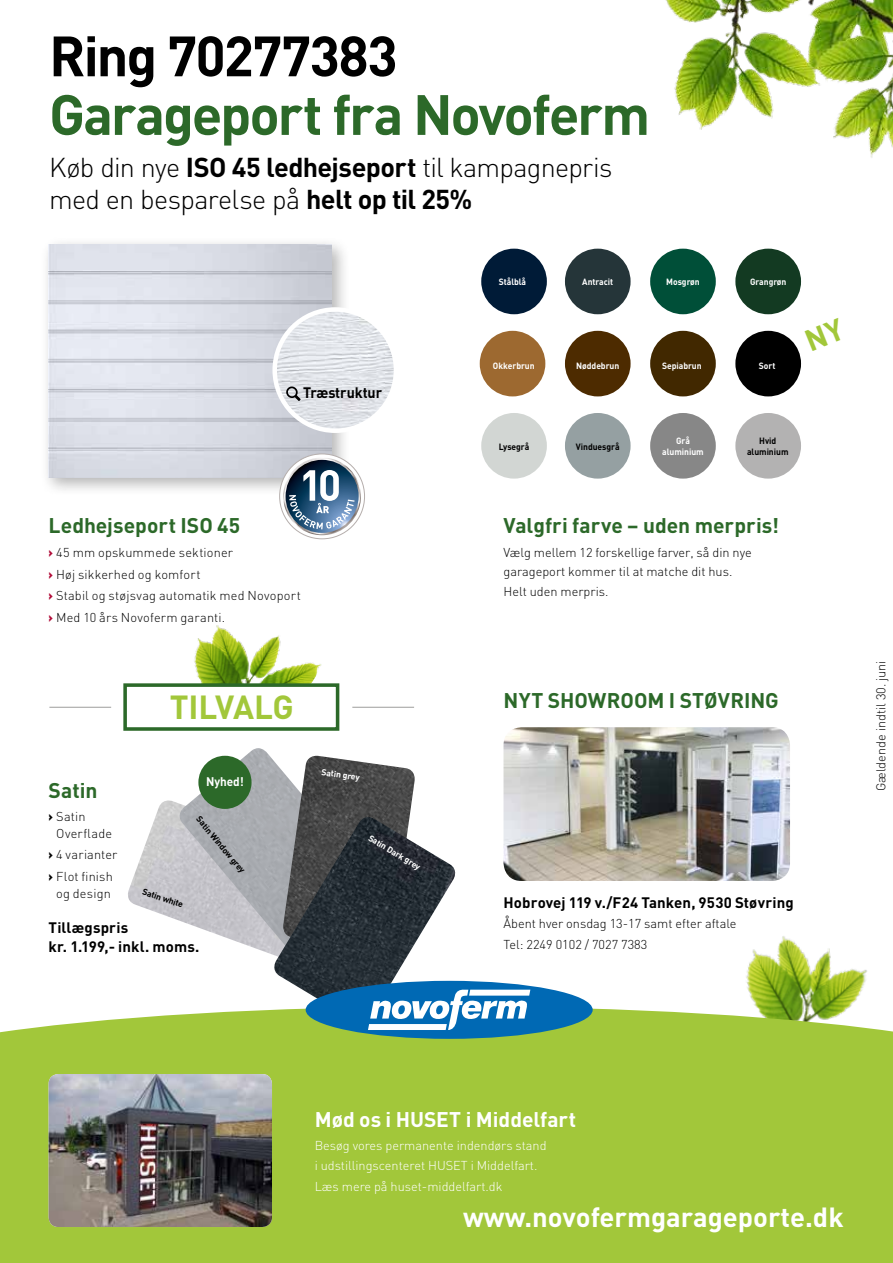
<style>
.page{position:relative;width:893px;height:1263px;background:#fff}
.page>*{position:absolute;margin:0;border:0;box-sizing:border-box;transform-origin:0 0}
.t1{font:700 55.8px "DIN";letter-spacing:-.04em;color:#2c6929}
.t2{font:700 55.8px "DIN";letter-spacing:-.035em;color:#000}
.t3{font:700 33px "DIN";letter-spacing:-.015em;color:#a2c73a}
.t4{font:700 27.45px "DIN";color:#fff}
.t5{font:300 27px/32.4px "DIN";letter-spacing:-.025em;color:#000}
.t6{font:700 21px "DIN";color:#2c6929}
.t7{font:700 21px "DIN";color:#fff}
.t8{font:700 15px/19.5px "DIN";letter-spacing:.005em;color:#000}
.t9{font:700 15px "DIN";letter-spacing:.005em;color:#000;scale:.95 1}
.t10{font:300 12.75px/21.6px "DIN";color:#000}
.t11{font:300 12.75px/19.5px "DIN";color:#fff}
.t12{font:700 12.45px "DIN";letter-spacing:-.005em;color:#fff;scale:.95 1}
.t13{font:700 9px/10.8px "DIN";letter-spacing:-.005em;color:#fff;text-align:center;scale:.95 1}
.t14{font:700 9px/10.8px "DIN";letter-spacing:-.005em;color:#000;text-align:center;scale:.95 1}
.t15{font:700 8.7px "DIN Pro";color:#000}
.t16{font:700 8.7px "DIN Pro";color:#fff}
.s1{font-weight:700}
.s2{font-family:"DIN Black Alternate";font-weight:400;color:#b00835}
.s3{font-family:"DIN Black Alternate";font-weight:400}
</style>
<div class="page">
<img style="left:128px;top:800px;width:142px;height:154px">
<img style="left:175px;top:748px;width:144px;height:205px">
<img style="left:282px;top:756px;width:133px;height:61px">
<img style="left:270px;top:817px;width:189px;height:180px">
<img style="left:666px;top:0;width:227px;height:158px">
<img style="left:746px;top:936px;width:121px;height:61px">
<div style="left:480px;top:331px;width:65px;height:65px;background:#9d6930;border-radius:50%"></div>
<div style="left:481px;top:249px;width:66px;height:65px;background:#001b37;border-radius:50%"></div>
<div style="left:481px;top:413px;width:66px;height:66px;background:#d2d6d3;border-radius:50%"></div>
<div style="left:565px;top:331px;width:66px;height:65px;background:#4d2b00;border-radius:50%"></div>
<div style="left:650px;top:249px;width:66px;height:65px;background:#004f38;border-radius:50%"></div>
<div style="left:650px;top:413px;width:66px;height:66px;background:#878787;border-radius:50%"></div>
<div style="left:650px;top:331px;width:66px;height:65px;background:#412800;border-radius:50%"></div>
<div style="left:735px;top:331px;width:66px;height:65px;background:#000;border-radius:50%"></div>
<div style="left:735px;top:249px;width:66px;height:65px;background:#133a22;border-radius:50%"></div>
<div style="left:735px;top:413px;width:66px;height:66px;background:#b3b2b2;border-radius:50%"></div>
<div style="left:565px;top:249px;width:66px;height:65px;background:#253539;border-radius:50%"></div>
<div style="left:565px;top:413px;width:66px;height:66px;background:#95a0a2;border-radius:50%"></div>
<div style="left:40px;top:236px;width:310px;height:260px;background:#000;opacity:.3"></div>
<img style="left:49px;top:245px;width:283px;height:233px">
<svg style="left:280px;top:454px;width:85px;height:85px"></svg>
<svg style="left:283px;top:457px;width:78px;height:78px"></svg>
<svg style="left:284px;top:458px;width:76px;height:76px"></svg>
<svg style="left:286px;top:460px;width:73px;height:73px"></svg>
<svg style="left:289px;top:470px;width:65px;height:59px"></svg>
<img style="left:194px;top:625px;width:128px;height:58px">
<hr style="left:49px;top:707px;width:62px;height:1px;background:#9d9d9c">
<hr style="left:352px;top:707px;width:62px;height:1px;background:#9d9d9c">
<div style="left:123px;top:683px;width:216px;height:48px;background:#fff;border:4px solid #2c6929"></div>
<img style="left:275px;top:309px;width:121px;height:122px;border-radius:61px">
<div style="left:272px;top:307px;width:126px;height:126px;border:4px solid #fff;border-radius:50%"></div>
<svg style="left:286px;top:386px;width:15px;height:15px"></svg>
<div style="left:198px;top:756px;width:54px;height:53px;background:#2c6929;border-radius:50%"></div>
<div style="left:0;top:997px;width:893px;height:266px;background:#a2c73a"></div>
<div style="left:306px;top:981px;width:287px;height:58px;background:#0069b4;border-radius:50%"></div>
<svg style="left:368px;top:989px;width:162px;height:41px"></svg>
<img style="left:49px;top:1074px;width:223px;height:153px">
<img style="left:503px;top:727px;width:287px;height:154px">
<h1 class="t2" style="left:49px;top:20px;width:350px">Ring 70277383</h1>
<h1 class="t1" style="left:49px;top:78px;width:603px">Garageport fra Novoferm</h1>
<h3 class="t5" style="left:49px;top:150px;width:565px">Køb din nye <span class="s1">ISO 45 ledhejseport</span> til kampagnepris med en besparelse på <span class="s1">helt op til 25%</span></h3>
<p class="t13" style="left:499px;top:276px;width:30px">Stålblå</p>
<p class="t13" style="left:666px;top:276px;width:37px">Mosgrøn</p>
<p class="t13" style="left:582px;top:276px;width:34px">Antracit</p>
<p class="t13" style="left:750px;top:276px;width:40px">Grangrøn</p>
<p class="t9" style="left:303px;top:383px;width:85px">Træstruktur</p>
<h3 class="t6" style="left:49px;top:512px;width:193px">Ledhejseport ISO 45</h3>
<p class="t10" style="left:49px;top:541px;width:254px"><span class="s2">›</span> 45 mm opskummede sektioner<br><span class="s2">›</span> Høj sikkerhed og komfort<br><span class="s2">›</span> Stabil og støjsvag automatik med Novoport <span class="s2">›</span> Med 10 års Novoferm garanti.</p>
<h2 class="t3" style="left:170px;top:685px;width:126px">TILVALG</h2>
<p class="t12" style="left:206px;top:774px;width:41px">Nyhed!</p>
<h3 class="t6" style="left:49px;top:776px;width:50px">Satin</h3>
<p class="t10" style="left:56px;top:808px;width:57px;line-height:16.5px;text-indent:-8px"><span class="s3">›</span> Satin<br>Overflade</p>
<p class="t10" style="left:49px;top:844px;width:70px"><span class="s3">›</span> 4 varianter <span class="s3">›</span> Flot finish</p>
<p class="t10" style="left:56px;top:882px;width:56px">og design</p>
<p class="t8" style="left:49px;top:917px;width:152px">Tillægspris<br>kr. 1.199,- inkl. moms.</p>
<p class="t15" style="left:203px;top:814px;width:72px;rotate:50deg">Satin Window grey</p>
<p class="t15" style="left:145px;top:885px;width:44px;rotate:19deg">Satin white</p>
<p class="t16" style="left:322px;top:766px;width:40px;rotate:8deg">Satin grey</p>
<p class="t16" style="left:372px;top:832px;width:60px;rotate:31deg">Satin Dark grey</p>
<p class="t13" style="left:493px;top:359px;width:45px">Okkerbrun</p>
<p class="t13" style="left:576px;top:359px;width:47px">Nøddebrun</p>
<p class="t14" style="left:499px;top:441px;width:34px">Lysegrå</p>
<p class="t14" style="left:576px;top:441px;width:47px">Vinduesgrå</p>
<p class="t13" style="left:662px;top:359px;width:43px">Sepiabrun</p>
<p class="t13" style="left:759px;top:359px;width:19px">Sort</p>
<p class="t13" style="left:662px;top:435px;width:45px">Grå aluminium</p>
<p class="t14" style="left:747px;top:435px;width:45px">Hvid aluminium</p>
<h3 class="t6" style="left:503px;top:512px;width:277px">Valgfri farve – uden merpris!</h3>
<p class="t10" style="left:503px;top:542px;width:250px;line-height:19.5px">Vælg mellem 12 forskellige farver, så din nye garageport kommer til at matche dit hus.<br>Helt uden merpris.</p>
<h3 class="t6" style="left:503px;top:687px;width:277px">NYT SHOWROOM I STØVRING</h3>
<p class="t8" style="left:503px;top:892px;width:292px">Hobrovej 119 v./F24 Tanken, 9530 Støvring</p>
<p class="t10" style="left:503px;top:912px;width:234px">Åbent hver onsdag 13-17 samt efter aftale<br>Tel: 2249 0102 / 7027 7383</p>
<p class="t10" style="left:870px;top:791px;width:132px;rotate:-90deg">Gældende indtil 30. juni</p>
<h3 class="t7" style="left:315px;top:1105px;width:263px">Mød os i HUSET i Middelfart</h3>
<p class="t11" style="left:315px;top:1136px;width:233px">Besøg vores permanente indendørs stand i udstillingscenteret HUSET i Middelfart.</p>
<p class="t11" style="left:315px;top:1177px;width:189px">Læs mere på huset-middelfart.dk</p>
<h3 class="t4" style="left:463px;top:1199px;width:382px">www.novofermgarageporte.dk</h3>
</div>
